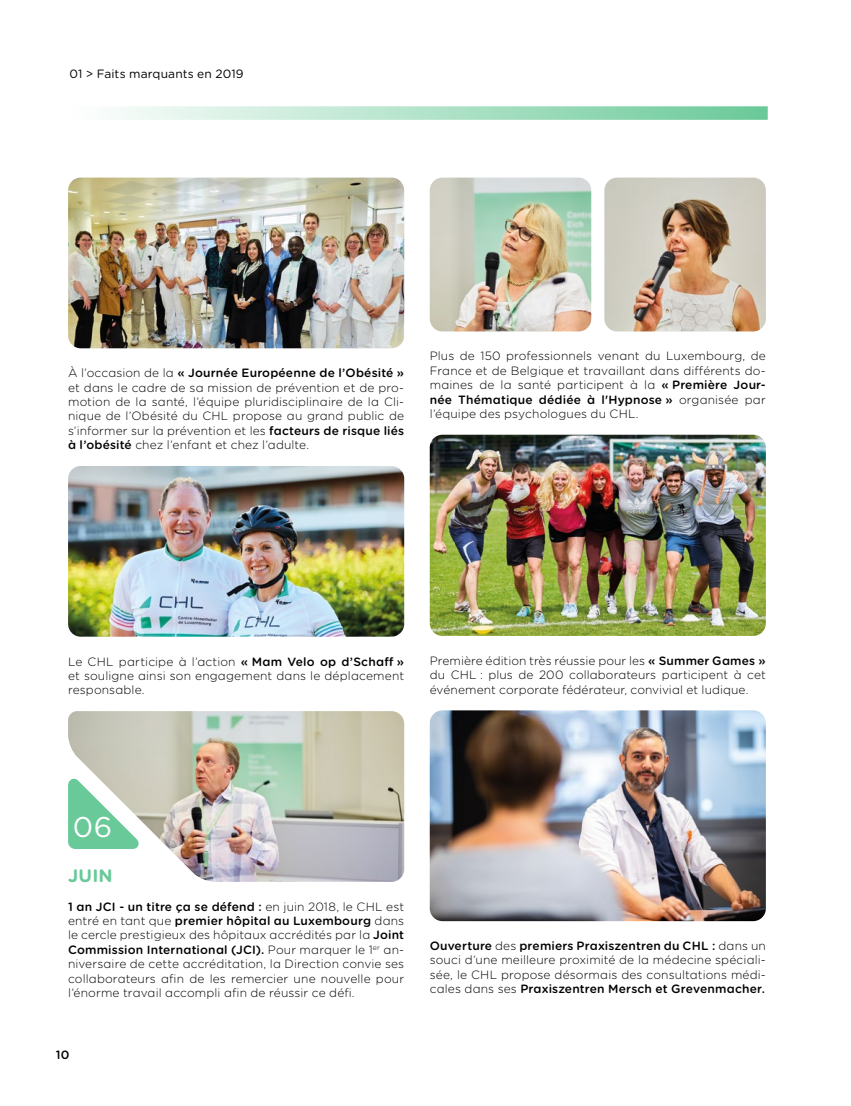
<style>
.page{position:relative;width:851px;height:1106px;background:#fff}
.page>*{position:absolute;margin:0;border:0;box-sizing:border-box;transform-origin:0 0}
.t1{font:28.5px "Gotham Rounded";color:#fff}
.t2{font:700 18px "Gotham Rounded";color:#69c998}
.t3{font:300 12px/14.4px "Gotham Rounded";letter-spacing:.01em;color:#000;text-align:justify}
.t4{font:12px "Gotham Rounded";letter-spacing:.01em;color:#000}
.t5{font:500 12px "Gotham Rounded";color:#000}
.s1{font-weight:500}
</style>
<div class="page">
<img style="left:68px;top:178px;width:336px;height:170px">
<img style="left:68px;top:466px;width:336px;height:170px">
<img style="left:68px;top:711px;width:336px;height:170px">
<svg style="left:68px;top:776px;width:72px;height:73px"></svg>
<img style="left:429px;top:178px;width:162px;height:153px">
<img style="left:604px;top:178px;width:161px;height:153px">
<img style="left:429px;top:435px;width:336px;height:201px">
<img style="left:429px;top:710px;width:336px;height:211px">
<svg style="left:119px;top:106px;width:648px;height:14px;background:#b1e2c9"></svg>
<p class="t4" style="left:70px;top:65px;width:175px">01 &gt; Faits marquants en 2019</p>
<p class="t3" style="left:68px;top:365px;width:337px">À l’occasion de la <span class="s1">« Journée Européenne de l’Obésité » </span>et dans le cadre de sa mission de prévention et de pro&shy;motion de la santé, l’équipe pluridisciplinaire de la Cli&shy;nique de l’Obésité du CHL propose au grand public de s’informer sur la prévention et les <span class="s1">facteurs de risque liés à l’obésité</span> chez l’enfant et chez l’adulte.</p>
<p class="t3" style="left:429px;top:348px;width:337px">Plus de 150 professionnels venant du Luxembourg, de France et de Belgique et travaillant dans différents do&shy;maines de la santé participent à la <span class="s1">« Première Jour&shy;née Thématique dédiée à l'Hypnose »</span> organisée par l’équipe des psychologues du CHL.</p>
<p class="t3" style="left:68px;top:653px;width:337px">Le CHL participe à l’action <span class="s1">« Mam Velo op d’Schaff » </span>et souligne ainsi son engagement dans le déplacement responsable.</p>
<p class="t3" style="left:429px;top:652px;width:337px">Première édition très réussie pour les <span class="s1">« Summer Games » </span>du CHL : plus de 200 collaborateurs participent à cet événement corporate fédérateur, convivial et ludique.</p>
<h1 class="t1" style="left:73px;top:807px;width:41px">06</h1>
<h2 class="t2" style="left:68px;top:862px;width:46px">JUIN</h2>
<p class="t3" style="left:68px;top:898px;width:337px"><span class="s1">1 an JCI - un titre ça se défend :</span> en juin 2018, le CHL est entré en tant que <span class="s1">premier hôpital au Luxembourg</span> dans le cercle prestigieux des hôpitaux accrédités par la <span class="s1">Joint Commission International (JCI).</span> Pour marquer le 1<sup>er</sup> an&shy;niversaire de cette accréditation, la Direction convie ses collaborateurs afin de les remercier une nouvelle pour l’énorme travail accompli afin de réussir ce défi.</p>
<p class="t5" style="left:56px;top:1046px;width:15px">10</p>
<p class="t3" style="left:429px;top:938px;width:337px"><span class="s1">Ouverture</span> des <span class="s1">premiers Praxiszentren du CHL :</span> dans un souci d’une meilleure proximité de la médecine spéciali&shy;sée, le CHL propose désormais des consultations médi&shy;cales dans ses <span class="s1">Praxiszentren Mersch et Grevenmacher.</span></p>
</div>
